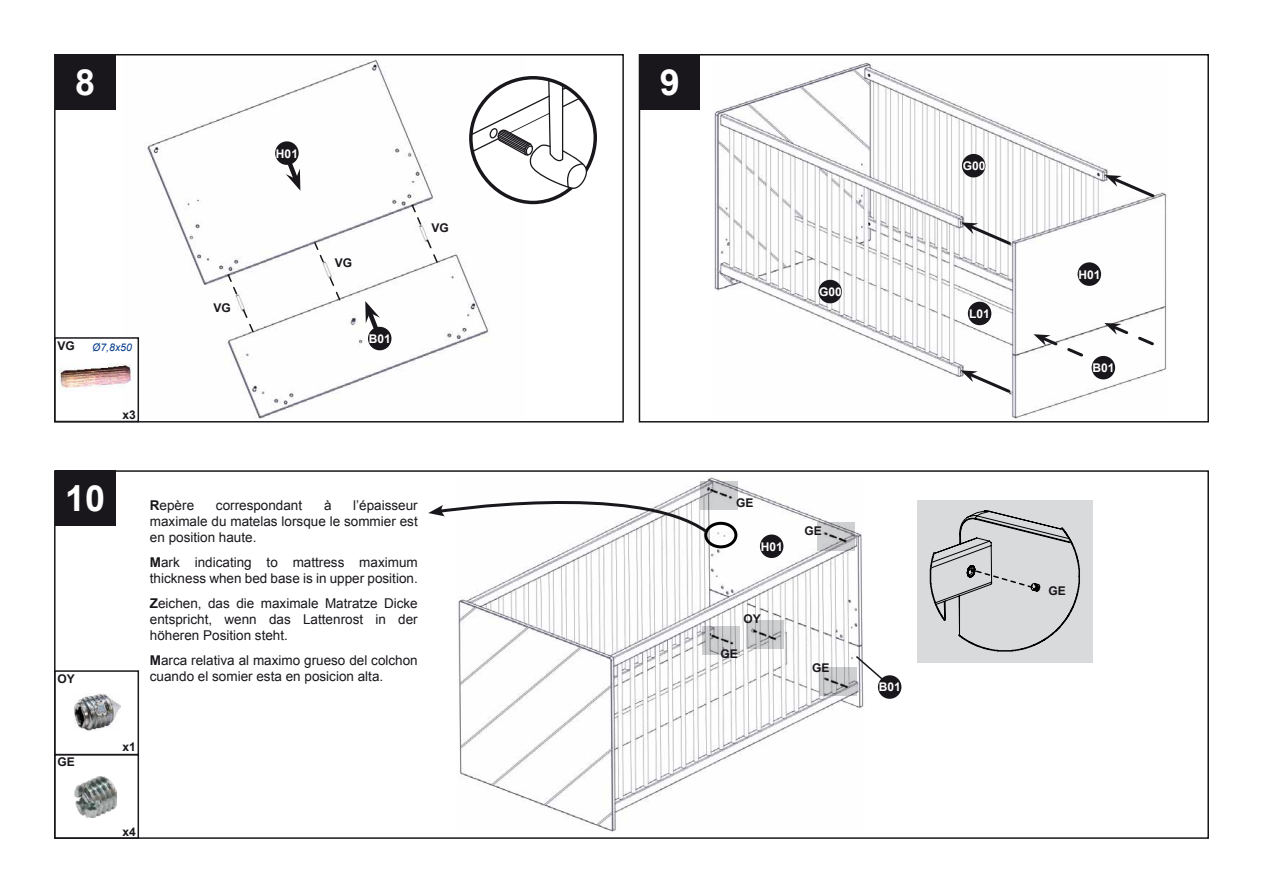
<style>
.page{position:relative;width:1263px;height:893px;background:#fff}
.page>*{position:absolute;margin:0;border:0;box-sizing:border-box;transform-origin:0 0}
.t1{font:700 36px "Arial";color:#fff}
.t2{font:13.5px/16.2px "Arial";color:#1a171c;text-align:justify}
.t3{font:700 12px "Arial";color:#1a171c}
.t4{font:700 12px "Arial";color:#fff}
.t5{font:italic 10.5px "Arial";color:#003889}
.s1{font-weight:700}
</style>
<div class="page">
<img style="left:713px;top:62px;width:454px;height:357px">
<img style="left:458px;top:477px;width:406px;height:355px">
<img style="left:139px;top:59px;width:350px;height:360px">
<div style="left:55px;top:470px;width:60px;height:56px;background:#1a171c"></div>
<div style="left:639px;top:54px;width:570px;height:369px;border:2px solid #1a171b"></div>
<div style="left:639px;top:54px;width:61px;height:56px;background:#1a171c"></div>
<div style="left:54px;top:54px;width:570px;height:369px;border:2px solid #1a171b"></div>
<div style="left:55px;top:54px;width:60px;height:56px;background:#1a171c"></div>
<div style="left:917px;top:500px;width:175px;height:162px;background:#d9dadb"></div>
<div style="left:704px;top:522px;width:33px;height:26px;border:3px solid #010000;border-radius:50%"></div>
<svg style="left:428px;top:481px;width:282px;height:55px"></svg>
<svg style="left:929px;top:511px;width:151px;height:141px"></svg>
<div style="left:760px;top:534px;width:23px;height:24px;background:#1a171c;border-radius:50%"></div>
<div style="left:54px;top:337px;width:85px;height:85px;border:2px solid #1a171c"></div>
<img style="left:60px;top:364px;width:71px;height:28px">
<div style="left:466px;top:71px;width:136px;height:138px;background:#fff;border-radius:67px"></div>
<svg style="left:469px;top:76px;width:128px;height:128px"></svg>
<div style="left:54px;top:754px;width:85px;height:85px;border:2px solid #1a171c"></div>
<img style="left:75px;top:777px;width:42px;height:40px">
<div style="left:878px;top:675px;width:23px;height:24px;background:#1a171c;border-radius:50%"></div>
<svg style="left:854px;top:654px;width:32px;height:28px"></svg>
<div style="left:54px;top:670px;width:85px;height:85px;border:2px solid #1a171c"></div>
<img style="left:74px;top:693px;width:47px;height:37px">
<div style="left:275px;top:141px;width:24px;height:24px;background:#1a171c;border-radius:50%"></div>
<div style="left:368px;top:327px;width:23px;height:23px;background:#1a171c;border-radius:50%"></div>
<svg style="left:226px;top:273px;width:12px;height:23px"></svg>
<svg style="left:242px;top:308px;width:13px;height:26px"></svg>
<svg style="left:313px;top:241px;width:12px;height:23px"></svg>
<svg style="left:328px;top:276px;width:14px;height:26px"></svg>
<svg style="left:410px;top:204px;width:12px;height:22px"></svg>
<svg style="left:426px;top:239px;width:13px;height:25px"></svg>
<div style="left:1077px;top:262px;width:24px;height:24px;background:#1a171c;border-radius:50%"></div>
<div style="left:1091px;top:356px;width:24px;height:23px;background:#1a171c;border-radius:50%"></div>
<div style="left:962px;top:154px;width:23px;height:23px;background:#1a171c;border-radius:50%"></div>
<div style="left:818px;top:280px;width:24px;height:23px;background:#1a171c;border-radius:50%"></div>
<div style="left:968px;top:302px;width:23px;height:23px;background:#1a171c;border-radius:50%"></div>
<svg style="left:961px;top:222px;width:52px;height:25px"></svg>
<svg style="left:283px;top:156px;width:19px;height:35px"></svg>
<svg style="left:364px;top:301px;width:18px;height:35px"></svg>
<svg style="left:961px;top:370px;width:52px;height:25px"></svg>
<svg style="left:1105px;top:175px;width:52px;height:25px"></svg>
<svg style="left:1104px;top:323px;width:52px;height:25px"></svg>
<svg style="left:1033px;top:334px;width:52px;height:25px"></svg>
<h1 class="t1" style="left:75px;top:58px;width:22px">8</h1>
<h1 class="t1" style="left:660px;top:58px;width:22px">9</h1>
<p class="t3" style="left:57px;top:337px;width:19px">VG</p>
<p class="t5" style="left:92px;top:340px;width:41px">Ø7,8x50</p>
<p class="t3" style="left:122px;top:407px;width:15px">x3</p>
<p class="t3" style="left:213px;top:299px;width:19px">VG</p>
<p class="t4" style="left:276px;top:145px;width:24px">H01</p>
<p class="t3" style="left:335px;top:255px;width:19px">VG</p>
<p class="t4" style="left:369px;top:331px;width:24px">B01</p>
<p class="t3" style="left:431px;top:219px;width:19px">VG</p>
<h1 class="t1" style="left:65px;top:474px;width:42px">10</h1>
<p class="t3" style="left:57px;top:671px;width:19px">OY</p>
<p class="t2" style="left:150px;top:497px;width:269px;text-indent:203px">l’épaisseur maximale du matelas lorsque le sommier est en position haute.</p>
<p class="t2" style="left:150px;top:554px;width:269px"><span class="s1">M</span>ark indicating to mattress maximum thickness when bed base is in upper position.</p>
<p class="t2" style="left:150px;top:595px;width:269px"><span class="s1">Z</span>eichen, das die maximale Matratze Dicke entspricht, wenn das Lattenrost in der höheren Position steht.</p>
<p class="t2" style="left:150px;top:652px;width:269px"><span class="s1">M</span>arca relativa al maximo grueso del colchon cuando el somier esta en posicion alta.</p>
<p class="t2" style="left:150px;top:497px;width:46px"><span class="s1">R</span>epère</p>
<p class="t2" style="left:216px;top:497px;width:88px">correspondant</p>
<p class="t2" style="left:324px;top:497px;width:9px">à</p>
<p class="t3" style="left:57px;top:754px;width:19px">GE</p>
<p class="t3" style="left:122px;top:739px;width:15px">x1</p>
<p class="t3" style="left:122px;top:823px;width:15px">x4</p>
<p class="t4" style="left:819px;top:284px;width:24px">G00</p>
<p class="t3" style="left:736px;top:495px;width:19px">GE</p>
<p class="t4" style="left:761px;top:538px;width:24px">H01</p>
<p class="t3" style="left:804px;top:523px;width:19px">GE</p>
<p class="t3" style="left:743px;top:610px;width:19px">OY</p>
<p class="t3" style="left:720px;top:645px;width:19px">GE</p>
<p class="t3" style="left:812px;top:660px;width:19px">GE</p>
<p class="t4" style="left:879px;top:679px;width:24px">B01</p>
<p class="t4" style="left:963px;top:158px;width:24px">G00</p>
<p class="t4" style="left:969px;top:306px;width:22px">L01</p>
<p class="t4" style="left:1078px;top:266px;width:24px">H01</p>
<p class="t4" style="left:1092px;top:360px;width:24px">B01</p>
<p class="t3" style="left:1048px;top:583px;width:19px">GE</p>
</div>
